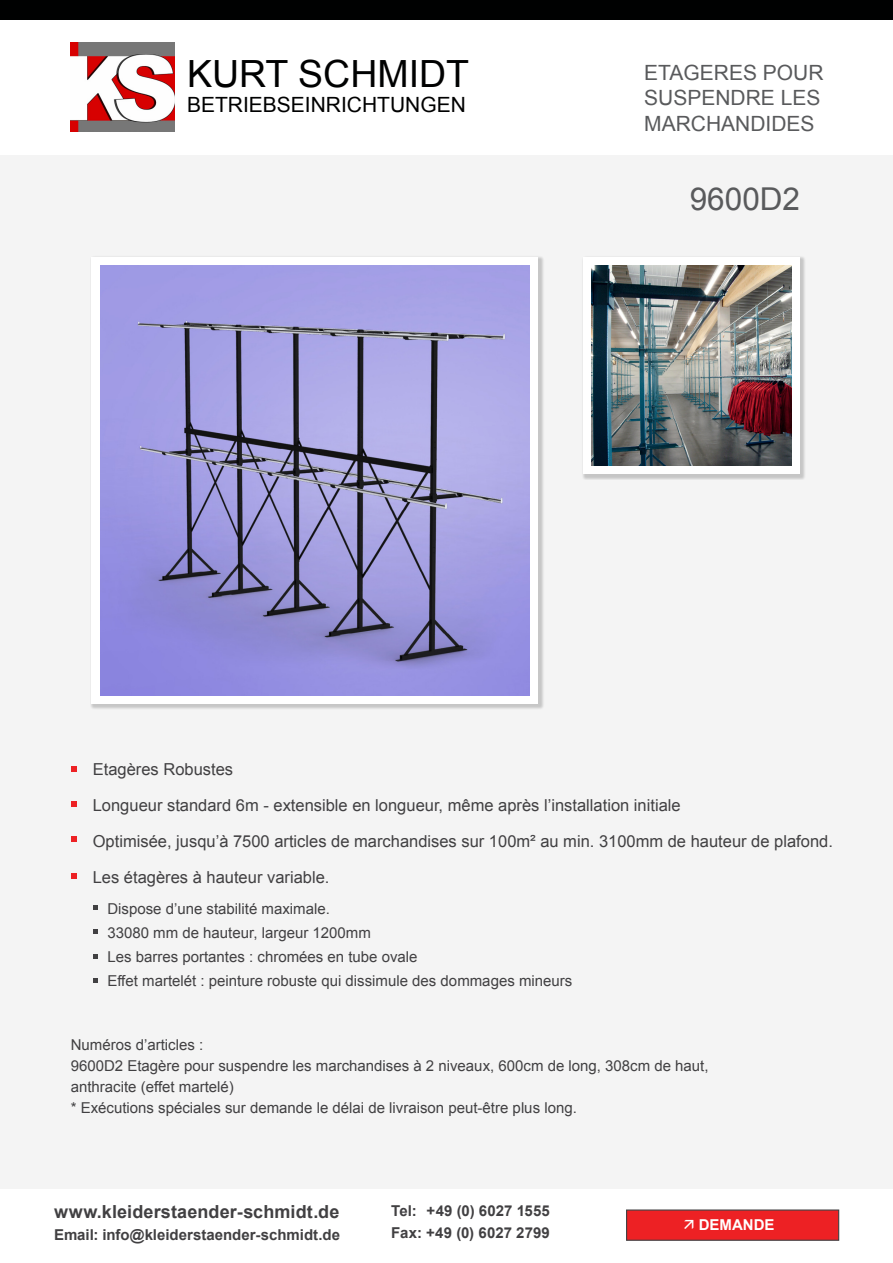
<style>
.page{position:relative;width:893px;height:1263px;background:#fff}
.page>*{position:absolute;margin:0;border:0;box-sizing:border-box;transform-origin:0 0}
.t1{font:37.5px "Arial";color:#000101}
.t2{font:31.5px "Arial";color:#595a5c}
.t3{font:21px/25.2px "Arial";color:#595a5c}
.t4{font:21px "Arial";color:#000101}
.t5{font:700 18px "Arial";letter-spacing:.005em;color:#414042}
.t6{font:16.5px/36px "Arial";color:#414042}
.t7{font:15px/21px "Arial";color:#414042}
.t8{font:700 15px/22.2px "Arial";color:#414042}
.t9{font:700 15px "Arial";color:#fff}
</style>
<div class="page">
<img style="left:71px;top:43px;width:103px;height:89px">
<div style="left:0;top:155px;width:893px;height:1033px;background:#f4f4f4"></div>
<div style="left:626px;top:1209px;width:213px;height:32px;background:#ed2124;border:1px solid #414042"></div>
<div style="left:90px;top:256px;width:455px;height:454px;background:#000;opacity:.19"></div>
<div style="left:92px;top:257px;width:446px;height:447px;background:#fff"></div>
<div style="left:581px;top:256px;width:225px;height:224px;background:#000;opacity:.19"></div>
<div style="left:583px;top:257px;width:217px;height:217px;background:#fff"></div>
<div style="left:0;top:0;width:893px;height:19px;background:#000101"></div>
<img style="left:100px;top:266px;width:430px;height:429px">
<img style="left:591px;top:265px;width:200px;height:200px">
<svg style="left:71px;top:766px;width:6px;height:6px"></svg>
<svg style="left:93px;top:905px;width:5px;height:5px"></svg>
<svg style="left:93px;top:929px;width:5px;height:5px"></svg>
<svg style="left:93px;top:954px;width:5px;height:5px"></svg>
<svg style="left:93px;top:978px;width:5px;height:5px"></svg>
<svg style="left:71px;top:801px;width:6px;height:5px"></svg>
<svg style="left:71px;top:836px;width:6px;height:6px"></svg>
<svg style="left:71px;top:873px;width:6px;height:6px"></svg>
<h1 class="t1" style="left:187px;top:49px;width:283px">KURT SCHMIDT</h1>
<h3 class="t4" style="left:187px;top:91px;width:280px">BETRIEBSEINRICHTUNGEN</h3>
<h3 class="t3" style="left:644px;top:60px;width:181px">ETAGERES POUR<br>SUSPENDRE LES<br>MARCHANDIDES</h3>
<h2 class="t2" style="left:690px;top:178px;width:112px">9600D2</h2>
<p class="t6" style="left:93px;top:751px;width:742px">Etagères Robustes<br>Longueur standard 6m - extensible en longueur, même après l’installation initiale<br>Optimisée, jusqu’à 7500 articles de marchandises sur 100m² au min. 3100mm de hauteur de plafond.<br>Les étagères à hauteur variable.</p>
<p class="t7" style="left:107px;top:897px;width:466px;line-height:24px">Dispose d’une stabilité maximale.<br>33080 mm de hauteur, largeur 1200mm<br>Les barres portantes : chromées en tube ovale<br>Effet martelét : peinture robuste qui dissimule des dommages mineurs</p>
<p class="t7" style="left:71px;top:1034px;width:639px">Numéros d’articles :<br>9600D2 Etagère pour suspendre les marchandises à 2 niveaux, 600cm de long, 308cm de haut, anthracite (effet martelé)<br>* Exécutions spéciales sur demande le délai de livraison peut-être plus long.</p>
<p class="t5" style="left:54px;top:1199px;width:287px">www.kleiderstaender-schmidt.de</p>
<p class="t8" style="left:54px;top:1224px;width:288px">Email: info@kleiderstaender-schmidt.de</p>
<p class="t8" style="left:391px;top:1200px;width:160px">Tel: +49 (0) 6027 1555<br>Fax: +49 (0) 6027 2799</p>
<p class="t9" style="left:699px;top:1214px;width:77px">DEMANDE</p>
</div>
